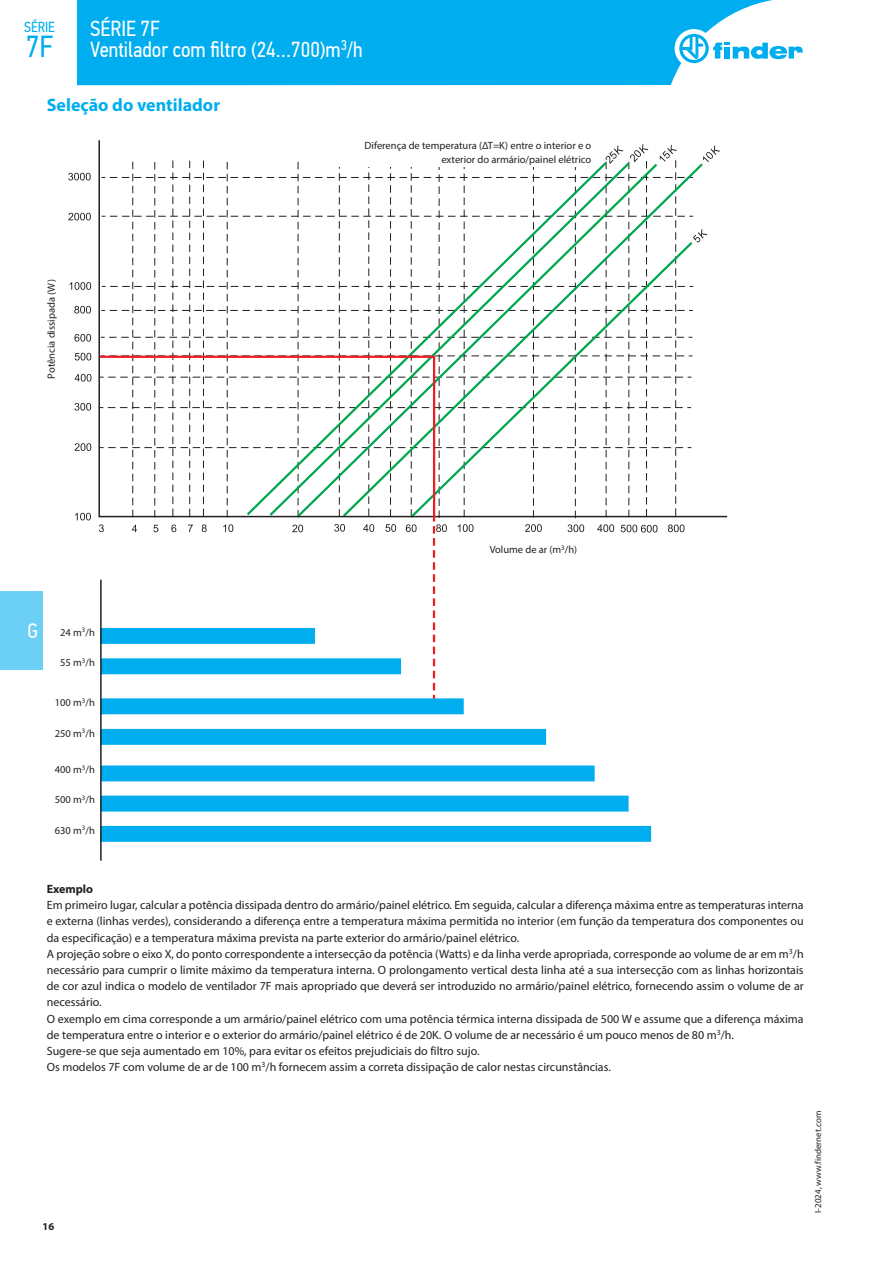
<style>
.page{position:relative;width:893px;height:1263px;background:#fff}
.page>*{position:absolute;margin:0;border:0;box-sizing:border-box;transform-origin:0 0}
.t1{font:30.3px "PF Din Text Cond Pro";color:#00aeef}
.t2{font:21.75px/21px "PF Din Text Cond Pro";color:#fff}
.t3{font:21px "PF Din Text Cond Pro";color:#fff}
.t4{font:700 18px "Myriad Pro";color:#00aeef}
.t5{font:14.55px "PF Din Text Cond Pro";color:#00aeef}
.t6{font:12px/16.2px "Myriad Pro";color:#231f20}
.t7{font:700 12px "Myriad Pro";color:#231f20}
.t8{font:10.5px/14.2px "Myriad Pro";color:#231f20;text-align:right}
.t9{font:700 10.5px "Myriad Pro";color:#231f20}
.t10{font:9px "Myriad Pro";color:#231f20}
</style>
<div class="page">
<div style="left:0;top:591px;width:43px;height:79px;background:#6bcff6"></div>
<div style="left:77px;top:0;width:696px;height:85px;background:#00aeef"></div>
<div style="left:675px;top:29px;width:38px;height:39px;background:#fff;border-radius:50%"></div>
<svg style="left:679px;top:34px;width:124px;height:29px"></svg>
<svg style="left:68px;top:173px;width:23px;height:7px"></svg>
<svg style="left:68px;top:213px;width:23px;height:7px"></svg>
<svg style="left:69px;top:282px;width:22px;height:8px"></svg>
<svg style="left:74px;top:306px;width:17px;height:8px"></svg>
<svg style="left:74px;top:334px;width:17px;height:8px"></svg>
<svg style="left:75px;top:353px;width:16px;height:7px"></svg>
<svg style="left:75px;top:374px;width:16px;height:8px"></svg>
<svg style="left:75px;top:403px;width:16px;height:8px"></svg>
<svg style="left:75px;top:443px;width:16px;height:8px"></svg>
<svg style="left:75px;top:513px;width:16px;height:7px"></svg>
<svg style="left:98px;top:140px;width:629px;height:721px"></svg>
<svg style="left:99px;top:144px;width:621px;height:555px"></svg>
<div style="left:336px;top:141px;width:255px;height:25px;background:#fff"></div>
<p class="t5" style="left:24px;top:19px;width:32px">SÉRIE</p>
<h1 class="t1" style="left:26px;top:28px;width:28px">7F</h1>
<h2 class="t2" style="left:90px;top:18px;width:274px">SÉRIE 7F<br>Ventilador com filtro (24…700)m<sup>3</sup>/h</h2>
<h3 class="t4" style="left:47px;top:93px;width:175px">Seleção do ventilador</h3>
<p class="t8" style="left:44px;top:378px;width:101px;rotate:-90deg">Potência dissipada (W)</p>
<p class="t8" style="left:365px;top:138px;width:228px">Diferença de temperatura (ΔT=K) entre o interior e o exterior do armário/painel elétrico</p>
<p class="t8" style="left:490px;top:542px;width:89px">Volume de ar (m<sup>3</sup>/h)</p>
<h3 class="t3" style="left:28px;top:619px;width:12px">G</h3>
<p class="t8" style="left:60px;top:625px;width:36px">24 m<sup>3</sup>/h</p>
<p class="t8" style="left:60px;top:655px;width:36px">55 m<sup>3</sup>/h</p>
<p class="t8" style="left:55px;top:695px;width:42px">100 m<sup>3</sup>/h</p>
<p class="t8" style="left:55px;top:726px;width:42px">250 m<sup>3</sup>/h</p>
<p class="t8" style="left:55px;top:762px;width:42px">400 m<sup>3</sup>/h</p>
<p class="t8" style="left:55px;top:793px;width:42px">500 m<sup>3</sup>/h</p>
<p class="t8" style="left:55px;top:823px;width:42px">630 m<sup>3</sup>/h</p>
<p class="t7" style="left:47px;top:881px;width:48px">Exemplo</p>
<p class="t6" style="left:47px;top:897px;width:758px">Em primeiro lugar, calcular a potência dissipada dentro do armário/painel elétrico. Em seguida, calcular a diferença máxima entre as temperaturas interna e externa (linhas verdes), considerando a diferença entre a temperatura máxima permitida no interior (em função da temperatura dos componentes ou da especificação) e a temperatura máxima prevista na parte exterior do armário/painel elétrico.<br>A projeção sobre o eixo X, do ponto correspondente a intersecção da potência (Watts) e da linha verde apropriada, corresponde ao volume de ar em m<sup>3</sup>/h necessário para cumprir o limite máximo da temperatura interna. O prolongamento vertical desta linha até a sua intersecção com as linhas horizontais de cor azul indica o modelo de ventilador 7F mais apropriado que deverá ser introduzido no armário/painel elétrico, fornecendo assim o volume de ar necessário.<br>O exemplo em cima corresponde a um armário/painel elétrico com uma potência térmica interna dissipada de 500 W e assume que a diferença máxima de temperatura entre o interior e o exterior do armário/painel elétrico é de 20K. O volume de ar necessário é um pouco menos de 80 m<sup>3</sup>/h.<br>Sugere-se que seja aumentado em 10%, para evitar os efeitos prejudiciais do filtro sujo.<br>Os modelos 7F com volume de ar de 100 m<sup>3</sup>/h fornecem assim a correta dissipação de calor nestas circunstâncias.</p>
<p class="t9" style="left:43px;top:1219px;width:13px">16</p>
<p class="t10" style="left:812px;top:1213px;width:103px;rotate:-90deg">I-2024, www.findernet.com</p>
</div>
